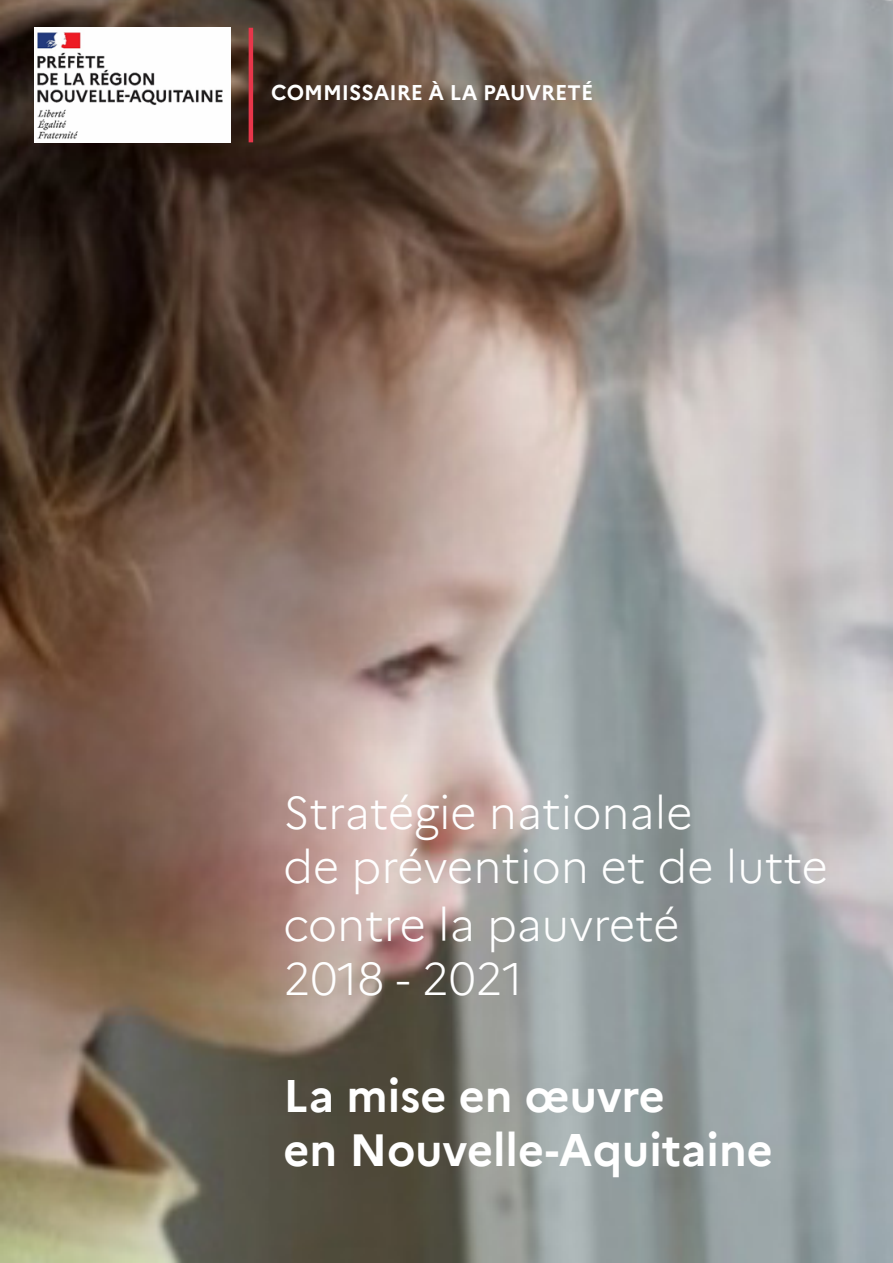
<style>
.page{position:relative;width:893px;height:1263px;background:#fff}
.page>*{position:absolute;margin:0;border:0;box-sizing:border-box;transform-origin:0 0}
.t1{font:300 45px/54px "Marianne";color:#fff}
.t2{font:700 45px/54px "Marianne";color:#fff}
.t3{font:700 21px "Marianne";color:#fff}
</style>
<div class="page">
<img style="left:0;top:0;width:893px;height:1263px">
<img style="left:34px;top:28px;width:196px;height:114px">
<hr style="left:249px;top:28px;width:4px;height:114px;background:#e7364a">
<p class="t3" style="left:271px;top:76px;width:323px">COMMISSAIRE À LA PAUVRETÉ</p>
<p class="t1" style="left:283px;top:782px;width:546px">Stratégie nationale<br>de prévention et de lutte</p>
<p class="t1" style="left:283px;top:895px;width:398px">contre la pauvreté<br>2018 - 2021</p>
<p class="t2" style="left:283px;top:1065px;width:491px">La mise en œuvre<br>en Nouvelle-Aquitaine</p>
</div>
